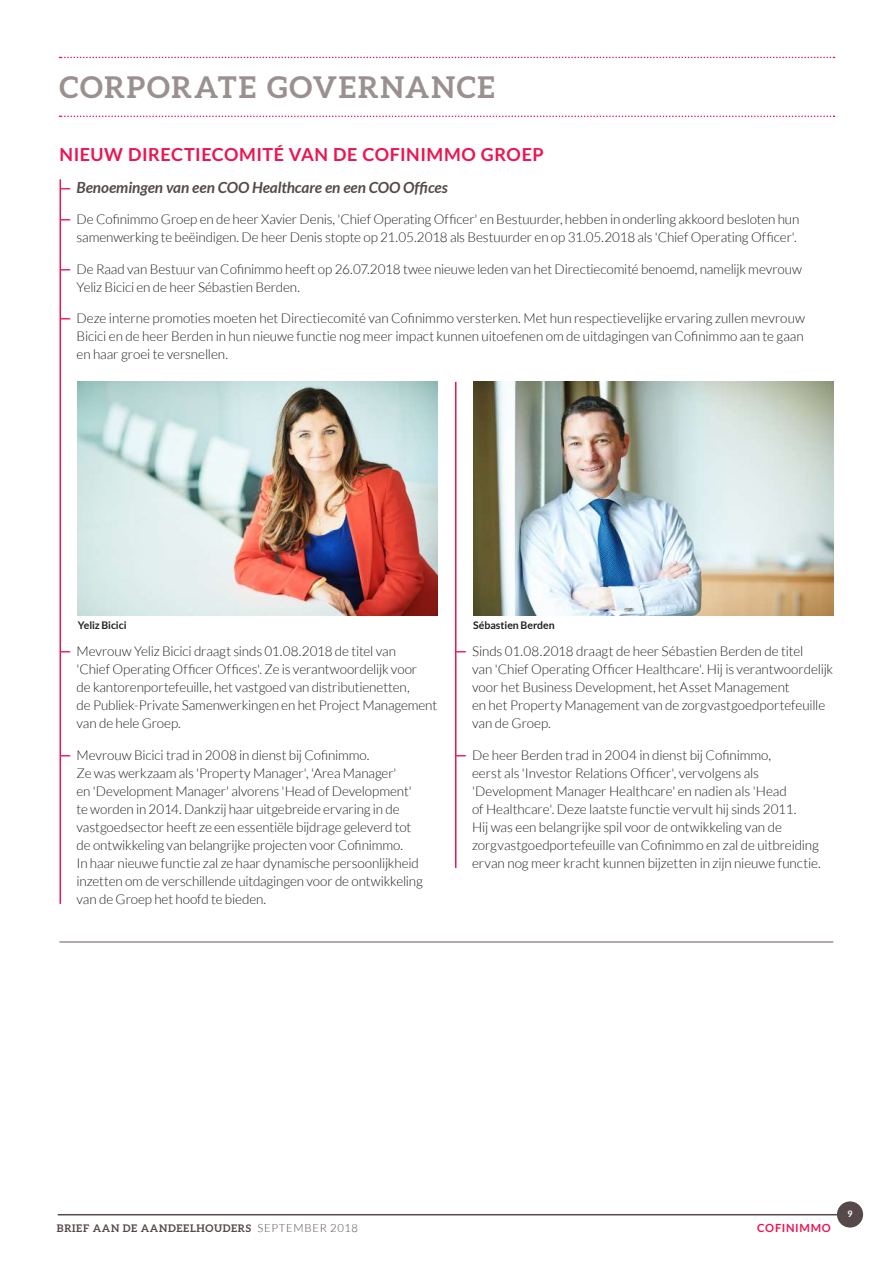
<style>
.page{position:relative;width:893px;height:1263px;background:#fff}
.page>*{position:absolute;margin:0;border:0;box-sizing:border-box;transform-origin:0 0}
.t1{font:700 30px "Aleo";letter-spacing:.06em;color:#9a9090}
.t2{font:700 18px "Lato";letter-spacing:.03em;color:#ed1450}
.t3{font:italic 700 15.3px "Lato";color:#554a49}
.t4{font:300 13.5px/18px "Lato";letter-spacing:-.01em;color:#231f20}
.t5{font:700 11.25px "Lato";letter-spacing:.06em;color:#ed1450}
.t6{font:700 10.5px "Aleo";letter-spacing:.065em;color:#554a49}
.t7{font:700 10.5px "Lato";letter-spacing:-.005em;color:#231f20}
.t8{font:700 9px "Aleo";color:#fff}
.s1{font-style:normal;font-size:14.25px;color:#ed1450}
.s2{font-weight:700;font-size:14.25px;color:#ed1450}
.s3{font-family:"Lato";font-weight:300;font-size:11.25px}
</style>
<div class="page">
<hr style="left:58px;top:1214px;width:785px;height:1px;background:#554a49">
<div style="left:837px;top:1201px;width:26px;height:26px;background:#554a49;border-radius:50%"></div>
<svg style="left:60px;top:57px;width:774px;height:1px"></svg>
<svg style="left:59px;top:116px;width:775px;height:1px"></svg>
<hr style="left:60px;top:179px;width:1px;height:725px;background:#ed1450">
<img style="left:78px;top:382px;width:360px;height:234px">
<hr style="left:455px;top:382px;width:1px;height:486px;background:#ed1450">
<hr style="left:59px;top:941px;width:774px;height:2px;background:#9a9090">
<img style="left:473px;top:382px;width:360px;height:234px">
<h1 class="t1" style="left:60px;top:70px;width:437px">CORPORATE GOVERNANCE</h1>
<h2 class="t2" style="left:60px;top:144px;width:486px">NIEUW DIRECTIECOMITÉ VAN DE COFINIMMO GROEP</h2>
<p class="t3" style="left:60px;top:178px;width:390px"><span class="s1">—</span> Benoemingen van een COO Healthcare en een COO Offices</p>
<p class="t4" style="left:60px;top:211px;width:741px;text-align:right"><span class="s2">—</span> De Cofinimmo Groep en de heer Xavier Denis, 'Chief Operating Officer' en Bestuurder, hebben in onderling akkoord besloten hun samenwerking te beëindigen. De heer Denis stopte op 21.05.2018 als Bestuurder en op 31.05.2018 als 'Chief Operating Officer'.</p>
<p class="t4" style="left:77px;top:260px;width:727px;text-indent:-17px"><span class="s2">—</span> De Raad van Bestuur van Cofinimmo heeft op 26.07.2018 twee nieuwe leden van het Directiecomité benoemd, namelijk mevrouw<br>Yeliz Bicici en de heer Sébastien Berden.</p>
<p class="t4" style="left:77px;top:310px;width:730px;text-align:justify;text-indent:-17px"><span class="s2">—</span> Deze interne promoties moeten het Directiecomité van Cofinimmo versterken. Met hun respectievelijke ervaring zullen mevrouw Bicici en de heer Berden in hun nieuwe functie nog meer impact kunnen uitoefenen om de uitdagingen van Cofinimmo aan te gaan en haar groei te versnellen.</p>
<p class="t7" style="left:78px;top:619px;width:50px">Yeliz Bicici</p>
<p class="t7" style="left:473px;top:619px;width:83px">Sébastien Berden</p>
<p class="t4" style="left:77px;top:643px;width:362px;text-indent:-17px"><span class="s2">—</span> Mevrouw Yeliz Bicici draagt sinds 01.08.2018 de titel van<br>'Chief Operating Officer Offices'. Ze is verantwoordelijk voor<br>de kantorenportefeuille, het vastgoed van distributienetten,<br>de Publiek-Private Samenwerkingen en het Project Management van de hele Groep.</p>
<p class="t4" style="left:77px;top:746px;width:348px;text-indent:-17px"><span class="s2">—</span> Mevrouw Bicici trad in 2008 in dienst bij Cofinimmo.<br>Ze was werkzaam als 'Property Manager', 'Area Manager'<br>en 'Development Manager' alvorens 'Head of Development' te worden in 2014. Dankzij haar uitgebreide ervaring in de vastgoedsector heeft ze een essentiële bijdrage geleverd tot de ontwikkeling van belangrijke projecten voor Cofinimmo.<br>In haar nieuwe functie zal ze haar dynamische persoonlijkheid inzetten om de verschillende uitdagingen voor de ontwikkeling van de Groep het hoofd te bieden.</p>
<p class="t4" style="left:472px;top:643px;width:363px;text-indent:-17px"><span class="s2">—</span> Sinds 01.08.2018 draagt de heer Sébastien Berden de titel<br>van 'Chief Operating Officer Healthcare'. Hij is verantwoordelijk voor het Business Development, het Asset Management<br>en het Property Management van de zorgvastgoedportefeuille van de Groep.</p>
<p class="t4" style="left:472px;top:746px;width:350px;text-indent:-17px"><span class="s2">—</span> De heer Berden trad in 2004 in dienst bij Cofinimmo,<br>eerst als 'Investor Relations Officer', vervolgens als 'Development Manager Healthcare' en nadien als 'Head<br>of Healthcare'. Deze laatste functie vervult hij sinds 2011.<br>Hij was een belangrijke spil voor de ontwikkeling van de zorgvastgoedportefeuille van Cofinimmo en zal de uitbreiding ervan nog meer kracht kunnen bijzetten in zijn nieuwe functie.</p>
<p class="t6" style="left:57px;top:1222px;width:303px">BRIEF AAN DE AANDEELHOUDERS <span class="s3">SEPTEMBER 2018</span></p>
<p class="t5" style="left:757px;top:1222px;width:75px">COFINIMMO</p>
<p class="t8" style="left:848px;top:1209px;width:6px">9</p>
</div>
